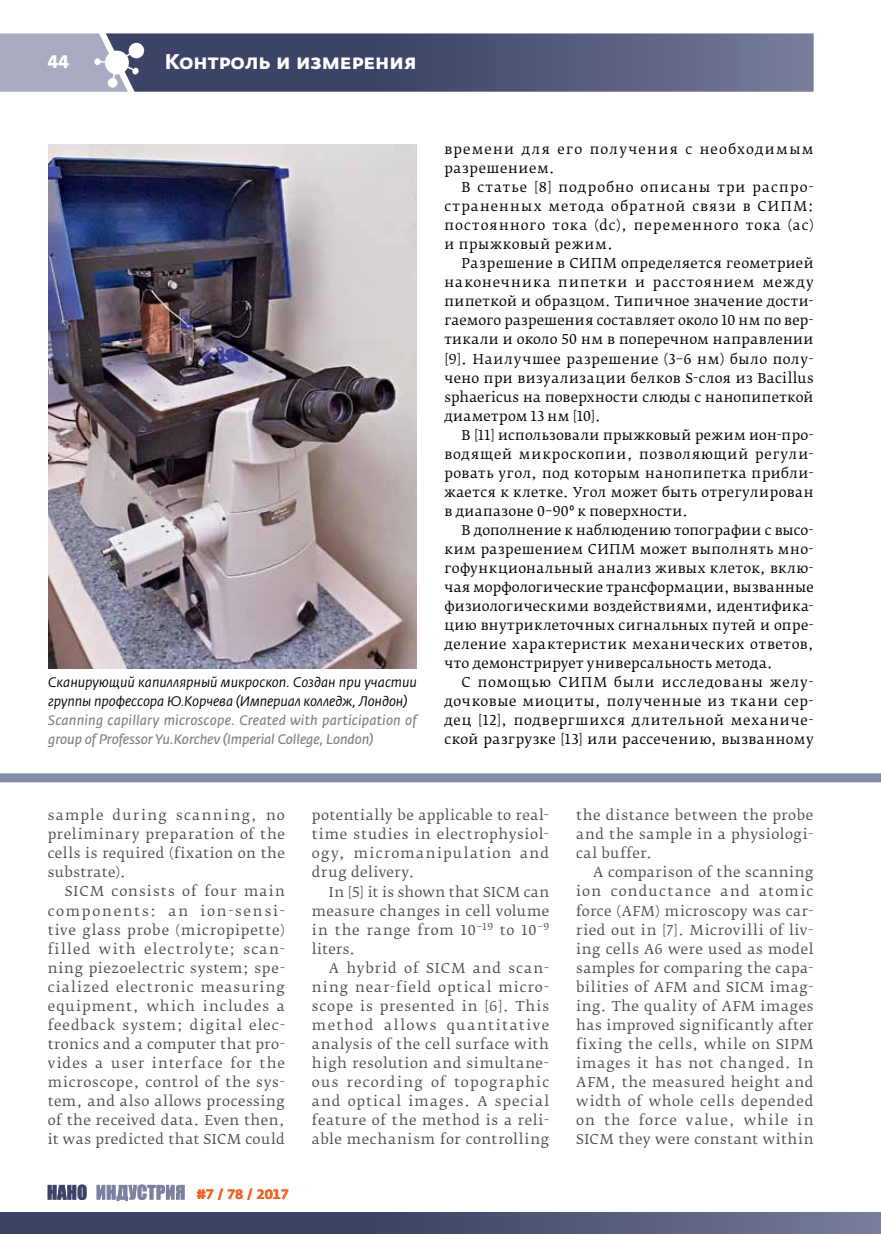
<style>
.page{position:relative;width:881px;height:1234px;background:#fff}
.page>*{position:absolute;margin:0;border:0;box-sizing:border-box;transform-origin:0 0}
.t1{font:700 21px "Fedra Sans Alt Pro";color:#fff}
.t2{font:700 18px "Fedra Sans Alt Pro";color:#fff}
.t3{font:italic 13.65px/19px "Fedra Sans Pro";letter-spacing:.005em;color:#808285}
.t4{font:italic 13.65px/19px "Fedra Sans Pro";letter-spacing:-.005em;color:#000}
.t5{font:13.5px/19px "Fedra Serif B Pro";letter-spacing:.045em;color:#4d4d4f;text-align:justify}
.t6{font:13.5px/19px "Fedra Serif B Pro";letter-spacing:.035em;color:#000;text-align:justify}
.t7{font:13.5px/19px "Fedra Serif B Pro";letter-spacing:.085em;color:#000}
.t8{font:700 13.5px "Fedra Sans Alt Pro";color:#f26522}
.s1{font-family:"Fedra Serif A Pro"}
</style>
<div class="page">
<div style="left:0;top:773px;width:880px;height:9px;background:#858aa6"></div>
<svg style="left:0;top:33px;width:813px;height:59px;background:#616685"></svg>
<div style="left:0;top:1211px;width:880px;height:22px;background:linear-gradient(to right,#2e3559,#6c7191)"></div>
<svg style="left:48px;top:1184px;width:38px;height:15px"></svg>
<svg style="left:97px;top:1184px;width:87px;height:16px"></svg>
<img style="left:48px;top:144px;width:368px;height:524px">
<h2 class="t2" style="left:48px;top:50px;width:23px">44</h2>
<h1 class="t1" style="left:165px;top:48px;width:253px">Контроль и измерения</h1>
<p class="t4" style="left:48px;top:672px;width:370px">Сканирующий капиллярный микроскоп. Создан при участии группы профессора Ю.Корчева (Империал колледж, Лондон)</p>
<p class="t3" style="left:48px;top:710px;width:370px">Scanning capillary microscope. Created with participation of group of Professor Yu.Korchev (Imperial College, London)</p>
<p class="t7" style="left:444px;top:140px;width:370px">времени для его получения с необходимым разрешением.</p>
<p class="t6" style="left:444px;top:178px;width:371px;text-indent:17px">В статье [8] подробно описаны три распро&shy;страненных метода обратной связи в СИПМ: постоянного тока (dc), переменного тока (ac) и прыжковый режим.</p>
<p class="t6" style="left:444px;top:254px;width:371px;text-indent:17px">Разрешение в СИПМ определяется геометрией наконечника пипетки и расстоянием между пипеткой и образцом. Типичное значение дости&shy;гаемого разрешения составляет около 10 нм по вер&shy;тикали и около 50 нм в поперечном направлении [9]. Наилучшее разрешение (3–6 нм) было полу&shy;чено при визуализации белков S-слоя из Bacillus sphaericus на поверхности слюды с нанопипеткой диаметром 13 нм [10].</p>
<p class="t6" style="left:444px;top:425px;width:370px;text-indent:17px">В [11] использовали прыжковый режим ион-про&shy;водящей микроскопии, позволяющий регули&shy;ровать угол, под которым нанопипетка прибли&shy;жается к клетке. Угол может быть отрегулирован в диапазоне 0–90<span class="s1">⁰</span> к поверхности.</p>
<p class="t6" style="left:444px;top:520px;width:370px;text-indent:17px">В дополнение к наблюдению топографии с высо&shy;ким разрешением СИПМ может выполнять мно&shy;гофункциональный анализ живых клеток, вклю&shy;чая морфологические трансформации, вызванные физиологическими воздействиями, идентифика&shy;цию внутриклеточных сигнальных путей и опре&shy;деление характеристик механических ответов, что демонстрирует универсальность метода.</p>
<p class="t6" style="left:444px;top:672px;width:371px;text-indent:17px">С помощью СИПМ были исследованы желу&shy;дочковые миоциты, полученные из ткани сер&shy;дец [12], подвергшихся длительной механиче&shy;ской разгрузке [13] или рассечению, вызванному</p>
<p class="t5" style="left:48px;top:805px;width:238px">sample during scanning, no preliminary preparation of the cells is required (fixation on the substrate).</p>
<p class="t5" style="left:48px;top:882px;width:239px;text-indent:17px">SICM consists of four main components: an ion-sensi&shy;tive glass probe (micropipette) filled with electrolyte; scan&shy;ning piezoelectric system; spe&shy;cialized electronic measuring equipment, which includes a feedback system; digital elec&shy;tronics and a computer that pro&shy;vides a user interface for the microscope, control of the sys&shy;tem, and also allows processing of the received data. Even then, it was predicted that SICM could</p>
<p class="t8" style="left:197px;top:1185px;width:94px">#7 / 78 / 2017</p>
<p class="t5" style="left:312px;top:805px;width:238px">potentially be applicable to real&shy;time studies in electrophysiol&shy;ogy, micromanipulation and drug delivery.</p>
<p class="t5" style="left:312px;top:882px;width:239px;text-indent:17px">In [5] it is shown that SICM can measure changes in cell volume in the range from 10<sup>–19</sup> to 10<sup>–9 </sup>liters.</p>
<p class="t5" style="left:312px;top:958px;width:239px;text-indent:17px">A hybrid of SICM and scan&shy;ning near-field optical micro&shy;scope is presented in [6]. This method allows quantitative analysis of the cell surface with high resolution and simultane&shy;ous recording of topographic and optical images. A special feature of the method is a reli&shy;able mechanism for controlling</p>
<p class="t5" style="left:576px;top:805px;width:238px">the distance between the probe and the sample in a physiologi&shy;cal buffer.</p>
<p class="t5" style="left:576px;top:863px;width:239px;text-indent:17px">A comparison of the scanning ion conductance and atomic force (AFM) microscopy was car&shy;ried out in [7]. Microvilli of liv&shy;ing cells A6 were used as model samples for comparing the capa&shy;bilities of AFM and SICM imag&shy;ing. The quality of AFM images has improved significantly after fixing the cells, while on SIPM images it has not changed. In AFM, the measured height and width of whole cells depended on the force value, while in SICM they were constant within</p>
</div>
